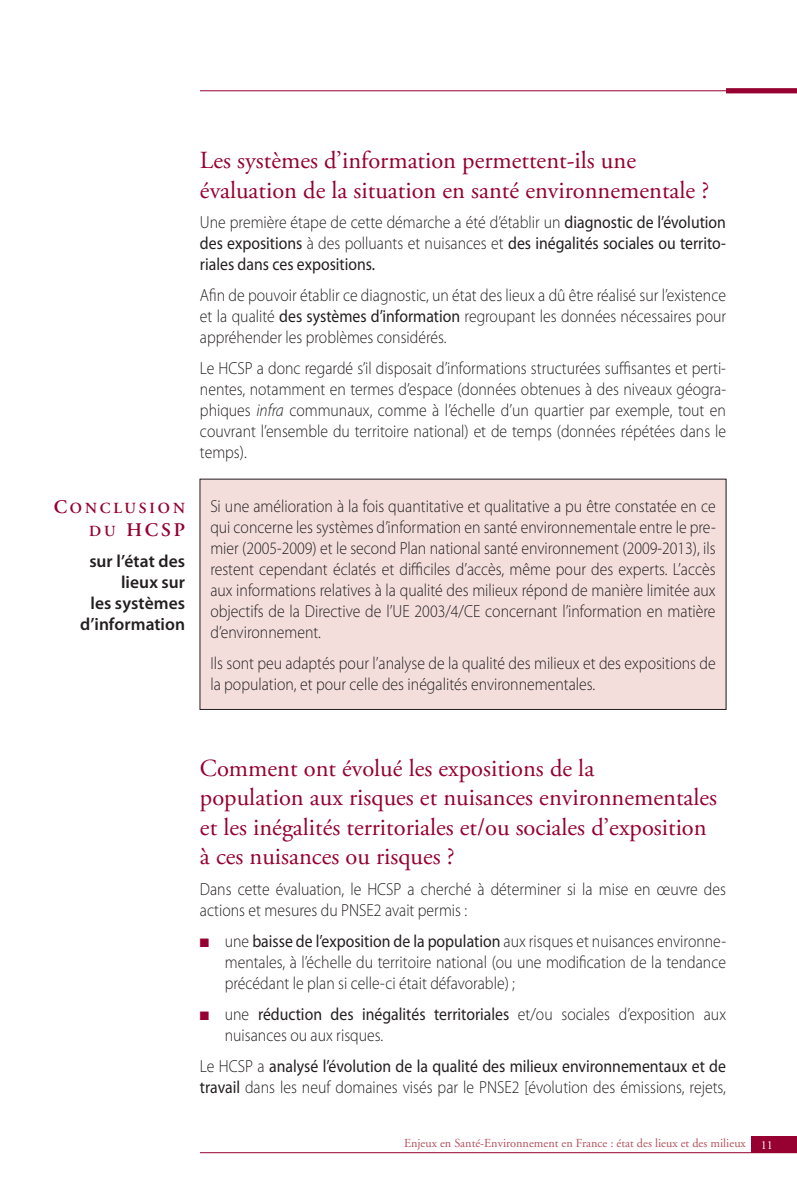
<style>
.page{position:relative;width:797px;height:1194px;background:#fff}
.page>*{position:absolute;margin:0;border:0;box-sizing:border-box;transform-origin:0 0}
.t1{font:24.5px/29.4px "Adobe Garamond Pro";color:#960131}
.t2{font:19.25px "Adobe Garamond Semibold SC800";color:#960131}
.t3{font:300 17.5px/21px "Myriad Pro";color:#231f20;text-align:justify;scale:.9 1}
.t4{font:17.5px/21px "Myriad Pro";color:#231f20;text-align:justify;scale:.9 1}
.t5{font:600 17.5px/21px "Myriad Pro";color:#231f20;text-align:right}
.t6{font:15.4px "Adobe Garamond Semibold SC800";letter-spacing:.185em;color:#960131}
.t7{font:12.25px "Adobe Garamond";color:#b2525b}
.s1{font-size:19.25px}
.s2{font-size:15.4px}
.s3{font-weight:300}
.s4{font-weight:400}
.s5{font-style:italic}
.s6{color:#960131}
.s7{color:#fff}
</style>
<div class="page">
<hr style="left:200px;top:90px;width:597px;height:1px;background:#960131">
<div style="left:726px;top:88px;width:71px;height:5px;background:#960131"></div>
<hr style="left:200px;top:1152px;width:597px;height:1px;background:#960131">
<div style="left:751px;top:1136px;width:46px;height:16px;background:#960131"></div>
<div style="left:200px;top:479px;width:526px;height:230px;background:#f3dedc"></div>
<div style="left:199px;top:478px;width:527px;height:232px;border:1px solid #231f20"></div>
<p class="t6" style="left:54px;top:500px;width:133px"><span class="s1">C</span>ONCLUSION</p>
<p class="t2" style="left:89px;top:519px;width:97px"><span class="s2">DU</span> HCSP</p>
<p class="t5" style="left:80px;top:550px;width:106px">sur l’état des lieux sur<br>les systèmes d’information</p>
<h1 class="t1" style="left:200px;top:146px;width:510px">Les systèmes d’information permettent-ils une évaluation de la situation en santé environnementale ?</h1>
<p class="t4" style="left:200px;top:212px;width:586px"><span class="s3">Une première étape de cette démarche a été d’établir un</span> diagnostic de l’évolution des expositions <span class="s3">à des polluants et nuisances et</span> des inégalités sociales ou territo&shy;riales dans ces expositions.</p>
<p class="t3" style="left:200px;top:285px;width:586px">Afin de pouvoir établir ce diagnostic, un état des lieux a dû être réalisé sur l’existence et la qualité <span class="s4">des systèmes d’information</span> regroupant les données nécessaires pour appréhender les problèmes considérés.</p>
<p class="t3" style="left:200px;top:358px;width:586px">Le HCSP a donc regardé s’il disposait d’informations structurées suffisantes et perti&shy;nentes, notamment en termes d’espace (données obtenues à des niveaux géogra&shy;phiques <span class="s5">infra</span> communaux, comme à l’échelle d’un quartier par exemple, tout en couvrant l’ensemble du territoire national) et de temps (données répétées dans le temps).</p>
<p class="t3" style="left:210px;top:495px;width:563px">Si une amélioration à la fois quantitative et qualitative a pu être constatée en ce qui concerne les systèmes d’information en santé environnementale entre le pre&shy;mier (2005-2009) et le second Plan national santé environnement (2009-2013), ils restent cependant éclatés et difficiles d’accès, même pour des experts. L’accès aux informations relatives à la qualité des milieux répond de manière limitée aux objectifs de la Directive de l’UE 2003/4/CE concernant l’information en matière d’environnement.</p>
<p class="t3" style="left:210px;top:652px;width:563px">Ils sont peu adaptés pour l’analyse de la qualité des milieux et des expositions de la population, et pour celle des inégalités environnementales.</p>
<h1 class="t1" style="left:200px;top:754px;width:518px">Comment ont évolué les expositions de la<br>population aux risques et nuisances environnementales et les inégalités territoriales et/ou sociales d’exposition à ces nuisances ou risques ?</h1>
<p class="t3" style="left:200px;top:878px;width:586px">Dans cette évaluation, le HCSP a cherché à déterminer si la mise en œuvre des actions et mesures du PNSE2 avait permis :</p>
<p class="t3" style="left:225px;top:930px;width:558px;text-indent:-25px"><span class="s6">■</span> une <span class="s4">baisse de l’exposition de la population</span> aux risques et nuisances environne&shy;mentales, à l’échelle du territoire national (ou une modification de la tendance précédant le plan si celle-ci était défavorable) ;</p>
<p class="t3" style="left:225px;top:1003px;width:558px;text-indent:-25px"><span class="s6">■</span> une <span class="s4">réduction des inégalités territoriales</span> et/ou sociales d’exposition aux nuisances ou aux risques.</p>
<p class="t3" style="left:200px;top:1055px;width:586px">Le HCSP a <span class="s4">analysé l’évolution de la qualité des milieux environnementaux et de travail</span> dans les neuf domaines visés par le PNSE2 [évolution des émissions, rejets,</p>
<p class="t7" style="left:404px;top:1136px;width:370px">Enjeux en Santé-Environnement en France : état des lieux et des milieux <span class="s7">11</span></p>
</div>
